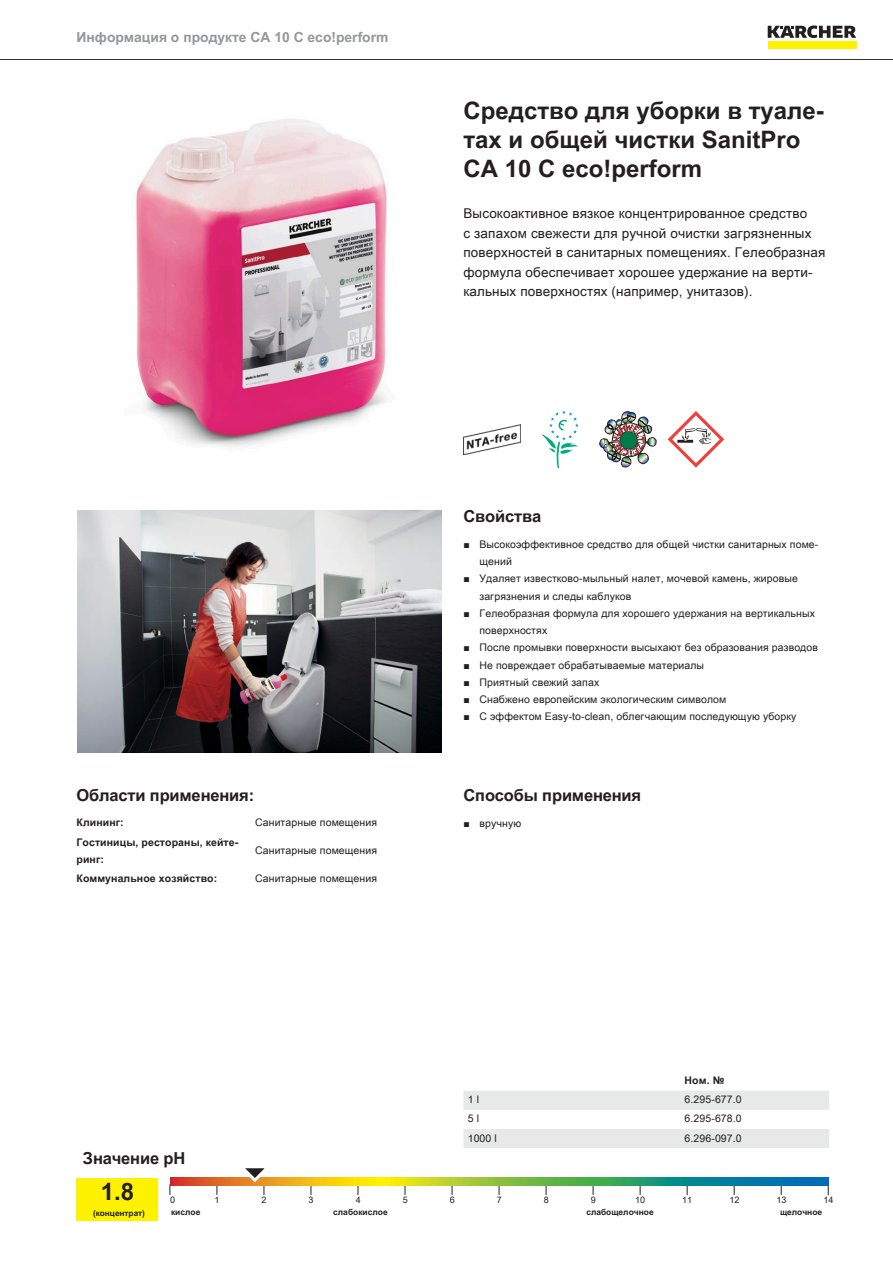
<style>
.page{position:relative;width:893px;height:1263px;background:#fff}
.page>*{position:absolute;margin:0;border:0;box-sizing:border-box;transform-origin:0 0}
.t1{font:700 24px/28.8px "Arial Unicode MS";color:#231f20}
.t2{font:700 16.5px "Arial Unicode MS";letter-spacing:-.01em;color:#231f20}
.t3{font:700 13.8px "Arial Unicode MS";color:#949698}
.t4{font:13.5px/19.5px "Arial Unicode MS";letter-spacing:.01em;color:#231f20}
.t5{font:10.5px/17.2px "Arial Unicode MS";letter-spacing:.01em;color:#231f20}
.t6{font:700 10.5px/17.2px "Arial Unicode MS";letter-spacing:.01em;color:#231f20}
.t7{font:9px "Arial Unicode MS";color:#231f20}
.t8{font:700 8.4px "Arial Unicode MS";color:#231f20}
.t9{font:700 8.25px "Arial Unicode MS";color:#231f20}
.s1{font-family:"Arial"}
</style>
<div class="page">
<hr style="left:0;top:59px;width:893px;height:1px;background:#231f20">
<div style="left:768px;top:42px;width:88px;height:7px;background:#fff200"></div>
<svg style="left:768px;top:26px;width:88px;height:12px"></svg>
<img style="left:136px;top:119px;width:253px;height:328px">
<img style="left:463px;top:424px;width:57px;height:30px">
<svg style="left:541px;top:410px;width:38px;height:58px"></svg>
<img style="left:600px;top:412px;width:56px;height:55px">
<svg style="left:668px;top:411px;width:56px;height:57px"></svg>
<img style="left:77px;top:510px;width:365px;height:243px">
<div style="left:77px;top:1178px;width:81px;height:42px;background:#fff200"></div>
<svg style="left:170px;top:1178px;width:658px;height:8px;background:#7ca34e"></svg>
<svg style="left:237px;top:1168px;width:38px;height:27px"></svg>
<svg style="left:463px;top:1091px;width:366px;height:57px"></svg>
<h3 class="t3" style="left:77px;top:27px;width:313px">Информация о продукте CA 10 C eco!perform</h3>
<h1 class="t1" style="left:463px;top:97px;width:362px">Средство для уборки в туале&shy;тах и общей чистки SanitPro<br>CA 10 C eco!perform</h1>
<p class="t4" style="left:463px;top:203px;width:363px">Высокоактивное вязкое концентрированное средство<br>с запахом свежести для ручной очистки загрязненных поверхностей в санитарных помещениях. Гелеобразная формула обеспечивает хорошее удержание на верти&shy;кальных поверхностях (например, унитазов).</p>
<h2 class="t2" style="left:77px;top:783px;width:179px">Области применения:</h2>
<p class="t6" style="left:77px;top:814px;width:49px">Клининг:</p>
<p class="t5" style="left:255px;top:813px;width:124px">Санитарные помещения</p>
<p class="t6" style="left:77px;top:833px;width:163px">Гостиницы, рестораны, кейте&shy;ринг:</p>
<p class="t5" style="left:255px;top:842px;width:124px">Санитарные помещения</p>
<p class="t6" style="left:77px;top:870px;width:142px">Коммунальное хозяйство:</p>
<p class="t5" style="left:255px;top:870px;width:124px">Санитарные помещения</p>
<h2 class="t2" style="left:463px;top:504px;width:79px">Свойства</h2>
<p class="t5" style="left:479px;top:535px;width:340px;text-indent:-16px"><span class="s1">■</span> Высокоэффективное средство для общей чистки санитарных поме&shy;щений</p>
<p class="t5" style="left:479px;top:570px;width:320px;text-indent:-16px"><span class="s1">■</span> Удаляет известково-мыльный налет, мочевой камень, жировые загрязнения и следы каблуков</p>
<p class="t5" style="left:479px;top:604px;width:337px;text-indent:-16px"><span class="s1">■</span> Гелеобразная формула для хорошего удержания на вертикальных поверхностях</p>
<p class="t5" style="left:463px;top:639px;width:356px"><span class="s1">■</span> После промывки поверхности высыхают без образования разводов</p>
<p class="t5" style="left:463px;top:656px;width:242px"><span class="s1">■</span> Не повреждает обрабатываемые материалы</p>
<p class="t5" style="left:463px;top:673px;width:137px"><span class="s1">■</span> Приятный свежий запах</p>
<p class="t5" style="left:463px;top:691px;width:264px"><span class="s1">■</span> Снабжено европейским экологическим символом</p>
<p class="t5" style="left:463px;top:708px;width:334px"><span class="s1">■</span> С эффектом Easy-to-clean, облегчающим последующую уборку</p>
<h2 class="t2" style="left:463px;top:783px;width:179px">Способы применения</h2>
<p class="t5" style="left:463px;top:814px;width:59px"><span class="s1">■</span> вручную</p>
<p class="t6" style="left:685px;top:1072px;width:41px">Ном. №</p>
<p class="t5" style="left:468px;top:1091px;width:13px">1 l</p>
<p class="t5" style="left:685px;top:1091px;width:59px">6.295-677.0</p>
<p class="t5" style="left:468px;top:1110px;width:13px">5 l</p>
<p class="t5" style="left:685px;top:1110px;width:59px">6.295-678.0</p>
<p class="t5" style="left:468px;top:1129px;width:31px">1000 l</p>
<p class="t5" style="left:685px;top:1129px;width:59px">6.296-097.0</p>
<h2 class="t2" style="left:83px;top:1146px;width:104px">Значение pH</h2>
<h1 class="t1" style="left:101px;top:1178px;width:35px">1.8</h1>
<p class="t7" style="left:170px;top:1193px;width:7px">0</p>
<p class="t7" style="left:215px;top:1193px;width:7px">1</p>
<p class="t7" style="left:262px;top:1193px;width:7px">2</p>
<p class="t7" style="left:309px;top:1193px;width:7px">3</p>
<p class="t7" style="left:356px;top:1193px;width:7px">4</p>
<p class="t7" style="left:403px;top:1193px;width:7px">5</p>
<p class="t7" style="left:450px;top:1193px;width:7px">6</p>
<p class="t7" style="left:497px;top:1193px;width:7px">7</p>
<p class="t7" style="left:544px;top:1193px;width:7px">8</p>
<p class="t7" style="left:591px;top:1193px;width:7px">9</p>
<p class="t7" style="left:635px;top:1193px;width:12px">10</p>
<p class="t7" style="left:682px;top:1193px;width:12px">11</p>
<p class="t7" style="left:729px;top:1193px;width:12px">12</p>
<p class="t7" style="left:776px;top:1193px;width:12px">13</p>
<p class="t7" style="left:823px;top:1193px;width:12px">14</p>
<p class="t9" style="left:93px;top:1207px;width:53px">(концентрат)</p>
<p class="t8" style="left:171px;top:1206px;width:31px">кислое</p>
<p class="t8" style="left:333px;top:1206px;width:56px">слабокислое</p>
<p class="t8" style="left:586px;top:1206px;width:69px">слабощелочное</p>
<p class="t8" style="left:780px;top:1206px;width:44px">щелочное</p>
</div>
